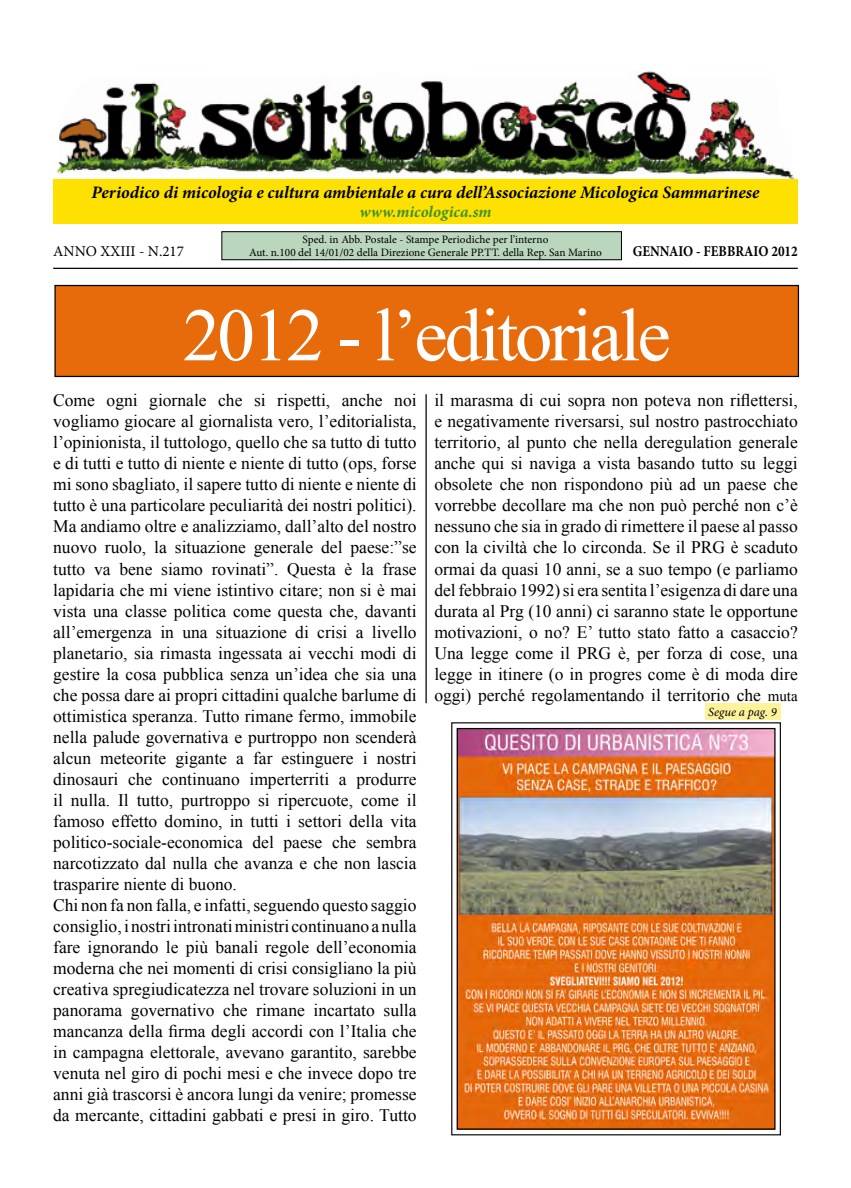
<style>
.page{position:relative;width:851px;height:1188px;background:#fff}
.page>*{position:absolute;margin:0;border:0;box-sizing:border-box;transform-origin:0 0}
.t1{font:75px "Times New Roman";letter-spacing:-.04em;color:#fff}
.Normale{font:17.5px/21px "Times New Roman";color:#000;text-align:justify}
.t2{font:italic 700 17.5px "Minion Pro";letter-spacing:-.005em;color:#000}
.t3{font:italic 700 16.25px "Minion Pro";color:#40902c}
.t4{font:700 15px "Minion Pro";color:#000;scale:.88 1}
.t5{font:15px "Minion Pro";color:#000}
.t6{font:italic 12.5px "Minion Pro";letter-spacing:-.005em;color:#000}
.t7{font:11.25px "Minion Pro";color:#000}
.s1{font-size:15px}
</style>
<div class="page">
<div style="left:451px;top:722px;width:329px;height:412px;border:1px solid #131413"></div>
<img style="left:458px;top:729px;width:315px;height:398px">
<div style="left:456px;top:727px;width:319px;height:402px;border:1px solid #000"></div>
<div style="left:222px;top:232px;width:399px;height:28px;background:#bad6bc"></div>
<div style="left:222px;top:231px;width:399px;height:29px;border:1px solid #000"></div>
<img style="left:56px;top:71px;width:738px;height:108px">
<div style="left:53px;top:179px;width:744px;height:44px;background:#fee100"></div>
<hr style="left:53px;top:267px;width:744px;height:2px;background:#000">
<hr style="left:425px;top:394px;width:1px;height:309px;background:#000">
<div style="left:55px;top:285px;width:743px;height:91px;background:#e86b0b"></div>
<div style="left:54px;top:285px;width:744px;height:92px;border:1px solid #000"></div>
<div style="left:705px;top:703px;width:75px;height:16px;background:#fef39b"></div>
<p class="t2" style="left:92px;top:180px;width:669px">Periodico di micologia e cultura ambientale a cura dell’Associazione Micologica Sammarinese</p>
<p class="t3" style="left:359px;top:200px;width:133px">www.micologica.sm</p>
<p class="t5" style="left:53px;top:241px;width:132px">ANNO XXIII - N.217</p>
<p class="t4" style="left:632px;top:241px;width:189px">GENNAIO - FEBBRAIO 2012</p>
<p class="t7" style="left:302px;top:232px;width:247px">Sped. in Abb. Postale - Stampe Periodiche per l’interno</p>
<p class="t7" style="left:249px;top:245px;width:354px">Aut. n.100 del 14/01/02 della Direzione Generale PP.TT. della Rep. San Marino</p>
<p class="t1" style="left:183px;top:284px;width:489px">2012 - l’editoriale</p>
<p class="Normale" style="left:53px;top:389px;width:365px">Come ogni giornale che si rispetti, anche noi vogliamo giocare al giornalista vero, l’editorialista, l’opinionista, il tuttologo, quello che sa tutto di tutto e di tutti e tutto di niente e niente di tutto (ops, forse mi sono sbagliato, il sapere tutto di niente e niente di tutto è una particolare peculiarità dei nostri politici).<br>Ma andiamo oltre e analizziamo, dall’alto del nostro nuovo ruolo, la situazione generale del paese:”se tutto va bene siamo rovinati”. Questa è la frase lapidaria che mi viene istintivo citare; non si è mai vista una classe politica come questa che, davanti all’emergenza in una situazione di crisi a livello planetario, sia rimasta ingessata ai vecchi modi di gestire la cosa pubblica senza un’idea che sia una che possa dare ai propri cittadini qualche barlume di ottimistica speranza. Tutto rimane fermo, immobile nella palude governativa e purtroppo non scenderà alcun meteorite gigante a far estinguere i nostri dinosauri che continuano imperterriti a produrre il nulla. Il tutto, purtroppo si ripercuote, come il famoso effetto domino, in tutti i settori della vita politico-sociale-economica del paese che sembra narcotizzato dal nulla che avanza e che non lascia trasparire niente di buono.</p>
<p class="Normale" style="left:53px;top:893px;width:365px">Chi non fa non falla, e infatti, seguendo questo saggio consiglio, i nostri intronati ministri continuano a nulla fare ignorando le più banali regole dell’economia moderna che nei momenti di crisi consigliano la più creativa spregiudicatezza nel trovare soluzioni in un panorama governativo che rimane incartato sulla mancanza della firma degli accordi con l’Italia che in campagna elettorale, avevano garantito, sarebbe venuta nel giro di pochi mesi e che invece dopo tre anni già trascorsi è ancora lungi da venire; promesse da mercante, cittadini gabbati e presi in giro. Tutto</p>
<p class="Normale" style="left:434px;top:389px;width:365px">il marasma di cui sopra non poteva non riflettersi, e negativamente riversarsi, sul nostro pastrocchiato territorio, al punto che nella deregulation generale anche qui si naviga a vista basando tutto su leggi obsolete che non rispondono più ad un paese che vorrebbe decollare ma che non può perché non c’è nessuno che sia in grado di rimettere il paese al passo con la civiltà che lo circonda. Se il PRG è scaduto ormai da quasi 10 anni, se a suo tempo (e parliamo del febbraio 1992) si era sentita l’esigenza di dare una durata al Prg (10 anni) ci saranno state le opportune motivazioni, o no? E’ tutto stato fatto a casaccio?<br>Una legge come il PRG è, per forza di cose, una legge in itinere (o in progres come è di moda dire oggi) perché regolamentando il territorio che <span class="s1">muta</span></p>
<p class="t6" style="left:708px;top:703px;width:70px">Segue a pag. 9</p>
</div>
